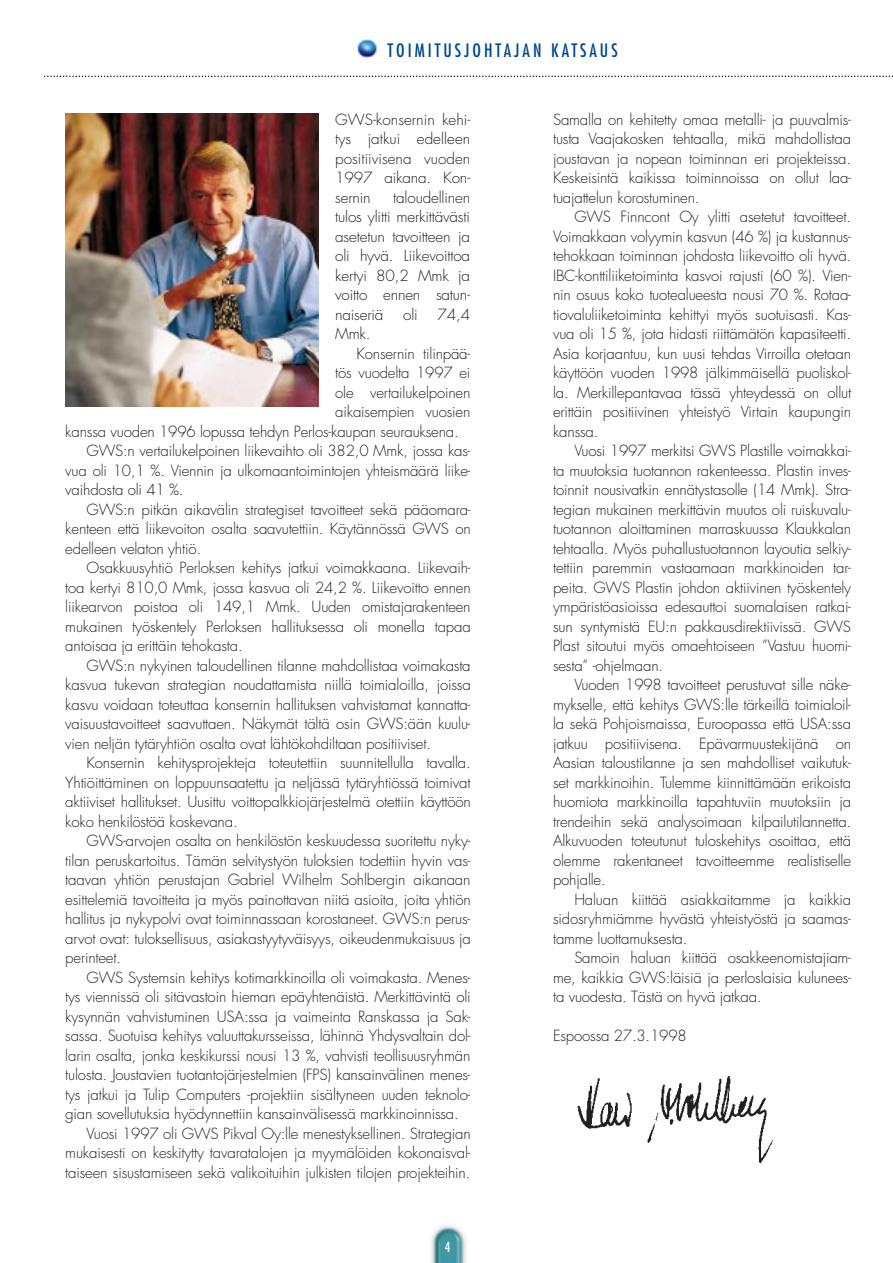
<style>
.page{position:relative;width:893px;height:1263px;background:#fff}
.page>*{position:absolute;margin:0;border:0;box-sizing:border-box;transform-origin:0 0}
.t1{font:condensed 18px "Futura";letter-spacing:.165em;color:#01498e}
.t2{font:300 15px/19.5px "Futura";letter-spacing:-.01em;color:#231f20;text-align:justify}
.t3{font:condensed 13.5px "Futura";color:#fff}
</style>
<div class="page">
<svg style="left:44px;top:76px;width:848px;height:1px"></svg>
<img style="left:431px;top:1225px;width:35px;height:38px">
<img style="left:65px;top:114px;width:253px;height:292px">
<img style="left:357px;top:40px;width:20px;height:19px">
<img style="left:577px;top:1076px;width:196px;height:87px">
<p class="t1" style="left:387px;top:43px;width:232px">TOIMITUSJOHTAJAN KATSAUS</p>
<p class="t2" style="left:335px;top:111px;width:137px">GWS-konsernin kehi&shy;tys jatkui edelleen positiivisena vuoden 1997 aikana. Kon&shy;sernin</p>
<p class="t2" style="left:335px;top:189px;width:136px;text-indent:58px">taloudellinen tulos ylitti merkittävästi asetetun tavoitteen ja oli hyvä. Liikevoittoa kertyi 80,2 Mmk ja voitto ennen satun&shy;naiseriä</p>
<p class="t2" style="left:403px;top:306px;width:16px">oli</p>
<p class="t2" style="left:437px;top:306px;width:34px">74,4</p>
<p class="t2" style="left:335px;top:325px;width:37px">Mmk.</p>
<p class="t2" style="left:356px;top:345px;width:115px">Konsernin tilinpää-</p>
<p class="t2" style="left:335px;top:364px;width:137px">tös vuodelta 1997 ei</p>
<p class="t2" style="left:335px;top:384px;width:137px">ole vertailukelpoinen</p>
<p class="t2" style="left:335px;top:403px;width:137px">aikaisempien vuosien</p>
<p class="t2" style="left:65px;top:423px;width:395px">kanssa vuoden 1996 lopussa tehdyn Perlos-kaupan seurauksena.</p>
<p class="t2" style="left:87px;top:442px;width:385px">GWS:n vertailukelpoinen liikevaihto oli 382,0 Mmk, jossa kas-</p>
<p class="t2" style="left:65px;top:462px;width:406px">vua oli 10,1 %. Viennin ja ulkomaantoimintojen yhteismäärä liike-</p>
<p class="t2" style="left:65px;top:481px;width:120px">vaihdosta oli 41 %.</p>
<p class="t2" style="left:87px;top:501px;width:385px">GWS:n pitkän aikavälin strategiset tavoitteet sekä pääomara-</p>
<p class="t2" style="left:65px;top:520px;width:407px">kenteen että liikevoiton osalta saavutettiin. Käytännössä GWS on</p>
<p class="t2" style="left:65px;top:540px;width:137px">edelleen velaton yhtiö.</p>
<p class="t2" style="left:87px;top:559px;width:385px">Osakkuusyhtiö Perloksen kehitys jatkui voimakkaana. Liikevaih-</p>
<p class="t2" style="left:65px;top:579px;width:407px">toa kertyi 810,0 Mmk, jossa kasvua oli 24,2 %. Liikevoitto ennen</p>
<p class="t2" style="left:65px;top:598px;width:407px">liikearvon poistoa oli 149,1 Mmk. Uuden omistajarakenteen</p>
<p class="t2" style="left:65px;top:618px;width:407px">mukainen työskentely Perloksen hallituksessa oli monella tapaa</p>
<p class="t2" style="left:65px;top:637px;width:179px">antoisaa ja erittäin tehokasta.</p>
<p class="t2" style="left:87px;top:657px;width:385px">GWS:n nykyinen taloudellinen tilanne mahdollistaa voimakasta</p>
<p class="t2" style="left:65px;top:676px;width:407px">kasvua tukevan strategian noudattamista niillä toimialoilla, joissa</p>
<p class="t2" style="left:65px;top:696px;width:406px">kasvu voidaan toteuttaa konsernin hallituksen vahvistamat kannatta-</p>
<p class="t2" style="left:65px;top:715px;width:406px">vaisuustavoitteet saavuttaen. Näkymät tältä osin GWS:ään kuulu-</p>
<p class="t2" style="left:65px;top:735px;width:367px">vien neljän tytäryhtiön osalta ovat lähtökohdiltaan positiiviset.</p>
<p class="t2" style="left:87px;top:754px;width:385px">Konsernin kehitysprojekteja toteutettiin suunnitellulla tavalla.</p>
<p class="t2" style="left:65px;top:774px;width:406px">Yhtiöittäminen on loppuunsaatettu ja neljässä tytäryhtiössä toimivat</p>
<p class="t2" style="left:65px;top:793px;width:407px">aktiiviset hallitukset. Uusittu voittopalkkiojärjestelmä otettiin käyttöön</p>
<p class="t2" style="left:65px;top:813px;width:174px">koko henkilöstöä koskevana.</p>
<p class="t2" style="left:87px;top:832px;width:385px">GWS-arvojen osalta on henkilöstön keskuudessa suoritettu nyky-</p>
<p class="t2" style="left:65px;top:852px;width:406px">tilan peruskartoitus. Tämän selvitystyön tuloksien todettiin hyvin vas-</p>
<p class="t2" style="left:65px;top:871px;width:407px">taavan yhtiön perustajan Gabriel Wilhelm Sohlbergin aikanaan</p>
<p class="t2" style="left:65px;top:891px;width:407px">esittelemiä tavoitteita ja myös painottavan niitä asioita, joita yhtiön</p>
<p class="t2" style="left:65px;top:910px;width:406px">hallitus ja nykypolvi ovat toiminnassaan korostaneet. GWS:n perus-</p>
<p class="t2" style="left:65px;top:930px;width:407px">arvot ovat: tuloksellisuus, asiakastyytyväisyys, oikeudenmukaisuus ja</p>
<p class="t2" style="left:65px;top:949px;width:57px">perinteet.</p>
<p class="t2" style="left:87px;top:969px;width:385px">GWS Systemsin kehitys kotimarkkinoilla oli voimakasta. Menes-</p>
<p class="t2" style="left:65px;top:988px;width:407px">tys viennissä oli sitävastoin hieman epäyhtenäistä. Merkittävintä oli</p>
<p class="t2" style="left:65px;top:1008px;width:406px">kysynnän vahvistuminen USA:ssa ja vaimeinta Ranskassa ja Sak-</p>
<p class="t2" style="left:65px;top:1027px;width:406px">sassa. Suotuisa kehitys valuuttakursseissa, lähinnä Yhdysvaltain dol-</p>
<p class="t2" style="left:65px;top:1047px;width:406px">larin osalta, jonka keskikurssi nousi 13 %, vahvisti teollisuusryhmän</p>
<p class="t2" style="left:65px;top:1066px;width:406px">tulosta. Joustavien tuotantojärjestelmien (FPS) kansainvälinen menes-</p>
<p class="t2" style="left:65px;top:1086px;width:406px">tys jatkui ja Tulip Computers -projektiin sisältyneen uuden teknolo-</p>
<p class="t2" style="left:65px;top:1105px;width:395px">gian sovellutuksia hyödynnettiin kansainvälisessä markkinoinnissa.</p>
<p class="t2" style="left:87px;top:1125px;width:385px">Vuosi 1997 oli GWS Pikval Oy:lle menestyksellinen. Strategian</p>
<p class="t2" style="left:65px;top:1144px;width:406px">mukaisesti on keskitytty tavaratalojen ja myymälöiden kokonaisval-</p>
<p class="t2" style="left:65px;top:1164px;width:406px">taiseen sisustamiseen sekä valikoituihin julkisten tilojen projekteihin.</p>
<p class="t3" style="left:445px;top:1240px;width:7px">4</p>
<p class="t2" style="left:553px;top:111px;width:299px">Samalla on kehitetty omaa metalli- ja puuvalmis&shy;tusta Vaajakosken tehtaalla, mikä mahdollistaa joustavan ja nopean toiminnan eri projekteissa.<br>Keskeisintä kaikissa toiminnoissa on ollut laa&shy;tuajattelun korostuminen.</p>
<p class="t2" style="left:553px;top:208px;width:300px;text-indent:21px">GWS Finncont Oy ylitti asetetut tavoitteet.<br>Voimakkaan volyymin kasvun (46 %) ja kustannus&shy;tehokkaan toiminnan johdosta liikevoitto oli hyvä.<br>IBC-konttiliiketoiminta kasvoi rajusti (60 %). Vien&shy;nin osuus koko tuotealueesta nousi 70 %. Rotaa&shy;tiovaluliiketoiminta kehittyi myös suotuisasti. Kas&shy;vua oli 15 %, jota hidasti riittämätön kapasiteetti.<br>Asia korjaantuu, kun uusi tehdas Virroilla otetaan käyttöön vuoden 1998 jälkimmäisellä puoliskol&shy;la. Merkillepantavaa tässä yhteydessä on ollut erittäin positiivinen yhteistyö Virtain kaupungin kanssa.</p>
<p class="t2" style="left:553px;top:442px;width:299px;text-indent:21px">Vuosi 1997 merkitsi GWS Plastille voimakkai&shy;ta muutoksia tuotannon rakenteessa. Plastin inves&shy;toinnit nousivatkin ennätystasolle (14 Mmk). Stra&shy;tegian mukainen merkittävin muutos oli ruiskuvalu&shy;tuotannon aloittaminen marraskuussa Klaukkalan tehtaalla. Myös puhallustuotannon layoutia selkiy&shy;tettiin paremmin vastaamaan markkinoiden tar&shy;peita. GWS Plastin johdon aktiivinen työskentely ympäristöasioissa edesauttoi suomalaisen ratkai&shy;sun syntymistä EU:n pakkausdirektiivissä. GWS Plast sitoutui myös omaehtoiseen ”Vastuu huomi&shy;sesta” -ohjelmaan.</p>
<p class="t2" style="left:553px;top:676px;width:300px;text-indent:21px">Vuoden 1998 tavoitteet perustuvat sille näke&shy;mykselle, että kehitys GWS:lle tärkeillä toimialoil&shy;la sekä Pohjoismaissa, Euroopassa että USA:ssa jatkuu positiivisena. Epävarmuustekijänä on Aasian taloustilanne ja sen mahdolliset vaikutuk&shy;set markkinoihin. Tulemme kiinnittämään erikoista huomiota markkinoilla tapahtuviin muutoksiin ja trendeihin sekä analysoimaan kilpailutilannetta.<br>Alkuvuoden toteutunut tuloskehitys osoittaa, että olemme rakentaneet tavoitteemme realistiselle pohjalle.</p>
<p class="t2" style="left:553px;top:891px;width:299px;text-indent:21px">Haluan kiittää asiakkaitamme ja kaikkia sidosryhmiämme hyvästä yhteistyöstä ja saamas&shy;tamme luottamuksesta.</p>
<p class="t2" style="left:553px;top:949px;width:299px;text-indent:21px">Samoin haluan kiittää osakkeenomistajiam&shy;me, kaikkia GWS:läisiä ja perloslaisia kulunees&shy;ta vuodesta. Tästä on hyvä jatkaa.</p>
<p class="t2" style="left:553px;top:1027px;width:135px">Espoossa 27.3.1998</p>
</div>
